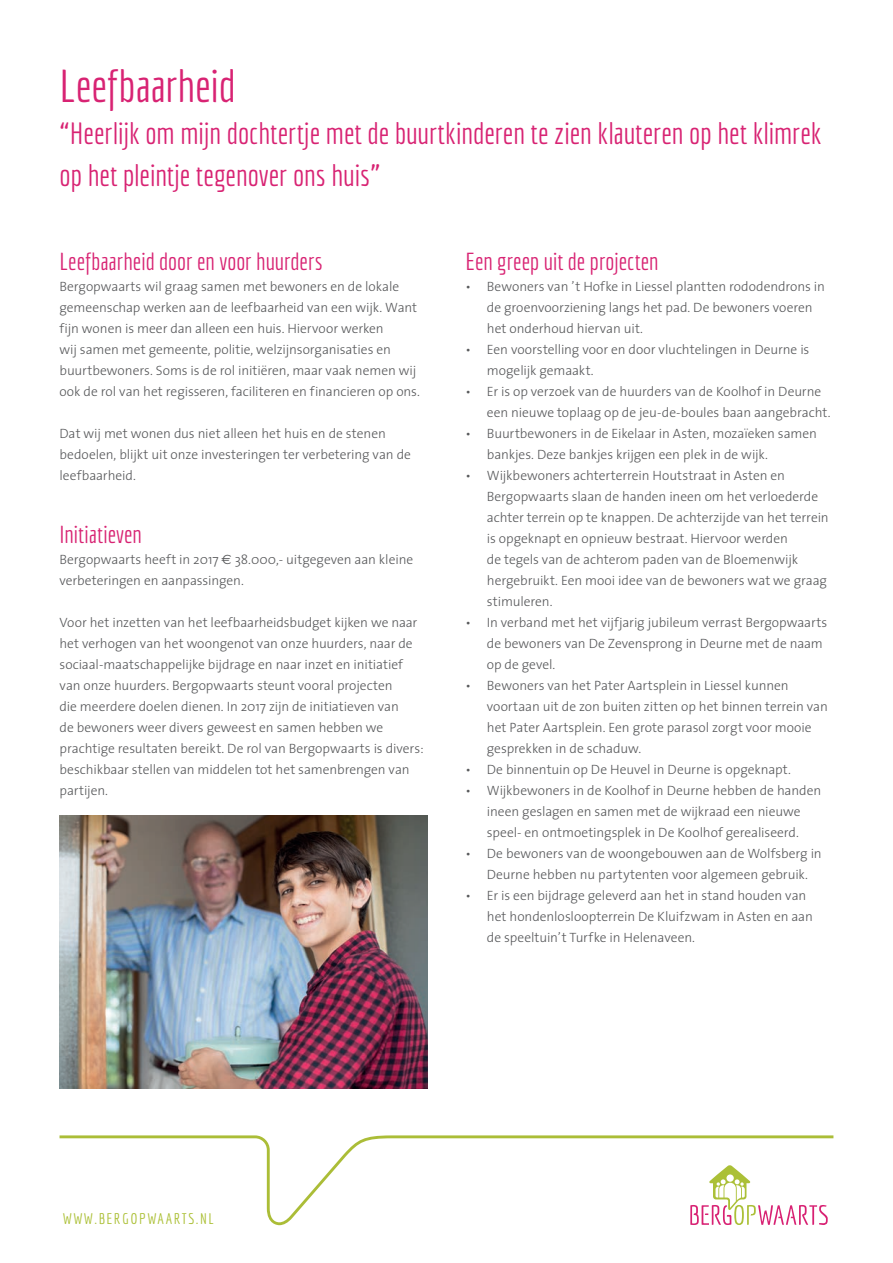
<style>
.page{position:relative;width:893px;height:1263px;background:#fff}
.page>*{position:absolute;margin:0;border:0;box-sizing:border-box;transform-origin:0 0}
.t1{font:45px "Economica";letter-spacing:-.005em;color:#d82373}
.t2{font:30px/42px "Economica";letter-spacing:-.005em;color:#d82373}
.t3{font:24px "Economica";color:#d82373}
.t4{font:15px "Economica";letter-spacing:.1em;color:#acc037}
.t5{font:300 13.5px/21px "The Sans";letter-spacing:-.005em;color:#57585a}
.s1{font-family:"Euro Sans";font-weight:400}
</style>
<div class="page">
<svg style="left:60px;top:1135px;width:773px;height:90px"></svg>
<svg style="left:690px;top:1165px;width:138px;height:60px"></svg>
<img style="left:60px;top:816px;width:367px;height:273px">
<h1 class="t1" style="left:60px;top:60px;width:178px">Leefbaarheid</h1>
<h2 class="t2" style="left:60px;top:112px;width:763px">“Heerlijk om mijn dochtertje met de buurtkinderen te zien klauteren op het klimrek op het pleintje tegenover ons huis”</h2>
<h3 class="t3" style="left:60px;top:247px;width:265px">Leefbaarheid door en voor huurders</h3>
<p class="t5" style="left:60px;top:275px;width:362px">Bergopwaarts wil graag samen met bewoners en de lokale gemeenschap werken aan de leefbaarheid van een wijk. Want fijn wonen is meer dan alleen een huis. Hiervoor werken<br>wij samen met gemeente, politie, welzijnsorganisaties en buurtbewoners. Soms is de rol initiëren, maar vaak nemen wij ook de rol van het regisseren, faciliteren en financieren op ons.</p>
<p class="t5" style="left:60px;top:422px;width:353px">Dat wij met wonen dus niet alleen het huis en de stenen bedoelen, blijkt uit onze investeringen ter verbetering van de leefbaarheid.</p>
<h3 class="t3" style="left:60px;top:520px;width:84px">Initiatieven</h3>
<p class="t5" style="left:60px;top:548px;width:355px">Bergopwaarts heeft in 2017 <span class="s1">€</span> 38.000,- uitgegeven aan kleine verbeteringen en aanpassingen.</p>
<p class="t5" style="left:60px;top:611px;width:366px">Voor het inzetten van het leefbaarheidsbudget kijken we naar het verhogen van het woongenot van onze huurders, naar de sociaal-maatschappelijke bijdrage en naar inzet en initiatief van onze huurders. Bergopwaarts steunt vooral projecten<br>die meerdere doelen dienen. In 2017 zijn de initiatieven van<br>de bewoners weer divers geweest en samen hebben we prachtige resultaten bereikt. De rol van Bergopwaarts is divers: beschikbaar stellen van middelen tot het samenbrengen van partijen.</p>
<h3 class="t3" style="left:466px;top:247px;width:195px">Een greep uit de projecten</h3>
<p class="t5" style="left:487px;top:275px;width:339px;text-indent:-21px">• Bewoners van ’t Hofke in Liessel plantten rododendrons in de groenvoorziening langs het pad. De bewoners voeren het onderhoud hiervan uit.</p>
<p class="t5" style="left:487px;top:338px;width:324px;text-indent:-21px">• Een voorstelling voor en door vluchtelingen in Deurne is mogelijk gemaakt.</p>
<p class="t5" style="left:487px;top:380px;width:345px;text-indent:-21px">• Er is op verzoek van de huurders van de Koolhof in Deurne een nieuwe toplaag op de jeu-de-boules baan aangebracht.</p>
<p class="t5" style="left:487px;top:422px;width:332px;text-indent:-21px">• Buurtbewoners in de Eikelaar in Asten, mozaïeken samen bankjes. Deze bankjes krijgen een plek in de wijk.</p>
<p class="t5" style="left:487px;top:464px;width:343px;text-indent:-21px">• Wijkbewoners achterterrein Houtstraat in Asten en Bergopwaarts slaan de handen ineen om het verloederde achter terrein op te knappen. De achterzijde van het terrein is opgeknapt en opnieuw bestraat. Hiervoor werden<br>de tegels van de achterom paden van de Bloemenwijk hergebruikt. Een mooi idee van de bewoners wat we graag stimuleren.</p>
<p class="t5" style="left:487px;top:611px;width:342px;text-indent:-21px">• In verband met het vijfjarig jubileum verrast Bergopwaarts de bewoners van De Zevensprong in Deurne met de naam op de gevel.</p>
<p class="t5" style="left:487px;top:674px;width:342px;text-indent:-21px">• Bewoners van het Pater Aartsplein in Liessel kunnen voortaan uit de zon buiten zitten op het binnen terrein van het Pater Aartsplein. Een grote parasol zorgt voor mooie gesprekken in de schaduw.</p>
<p class="t5" style="left:466px;top:758px;width:327px">• De binnentuin op De Heuvel in Deurne is opgeknapt.</p>
<p class="t5" style="left:466px;top:779px;width:357px;text-align:center">• Wijkbewoners in de Koolhof in Deurne hebben de handen ineen geslagen en samen met de wijkraad een nieuwe<br>speel- en ontmoetingsplek in De Koolhof gerealiseerd.</p>
<p class="t5" style="left:466px;top:842px;width:358px;text-align:center">• De bewoners van de woongebouwen aan de Wolfsberg in<br>Deurne hebben nu partytenten voor algemeen gebruik.</p>
<p class="t5" style="left:487px;top:884px;width:327px;text-indent:-21px">• Er is een bijdrage geleverd aan het in stand houden van het hondenlosloopterrein De Kluifzwam in Asten en aan de speeltuin’t Turfke in Helenaveen.</p>
<p class="t4" style="left:63px;top:1210px;width:153px">WWW.BERGOPWAARTS.NL</p>
</div>
